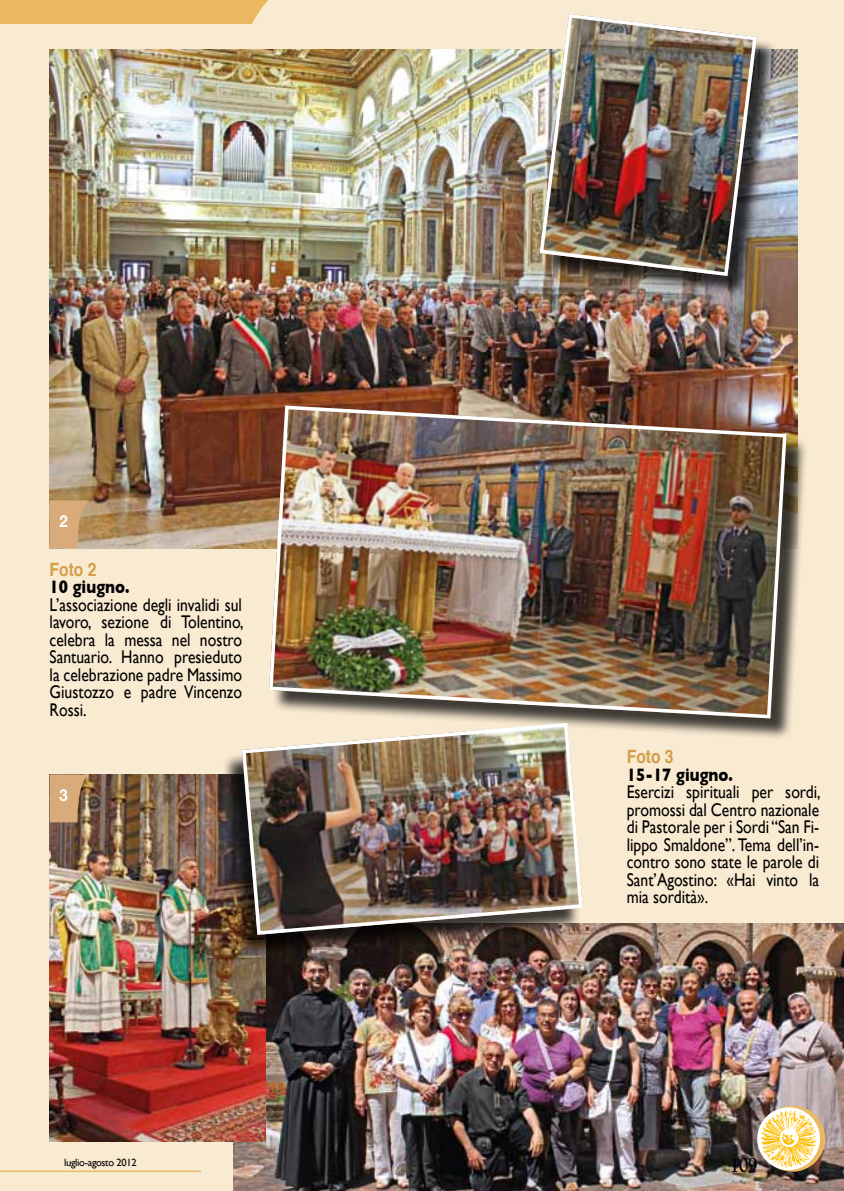
<style>
.page{position:relative;width:844px;height:1191px;background:#fff}
.page>*{position:absolute;margin:0;border:0;box-sizing:border-box;transform-origin:0 0}
.t1{font:700 21px "Goudy";color:#000;scale:.8 1}
.t2{font:18.38px/17.5px "Gill Sans";color:#000;text-align:justify;scale:.85 1}
.t3{font:700 18.38px "Gill Sans";color:#000;scale:.85 1}
.t4{font:700 18.38px "Helvetica";color:#d39e46;scale:.85 1}
.t5{font:700 16.62px "Helvetica Neue";color:#fff;scale:.9 1}
.t6{font:10.5px "Gill Sans";letter-spacing:-.03em;color:#000}
</style>
<div class="page">
<div style="left:0;top:0;width:843px;height:1191px;background:#f9ead2"></div>
<img style="left:233px;top:923px;width:610px;height:268px">
<svg style="left:0;top:0;width:268px;height:24px;background:#e9b963"></svg>
<hr style="left:0;top:1170px;width:201px;height:2px;background:#e9b85f">
<svg style="left:759px;top:1105px;width:66px;height:66px"></svg>
<svg style="left:757px;top:1107px;width:62px;height:63px"></svg>
<img style="left:760px;top:1109px;width:57px;height:59px">
<img style="left:50px;top:50px;width:747px;height:498px">
<div style="left:542px;top:17px;width:235px;height:280px;background:#000;opacity:.75"></div>
<img style="left:537px;top:14px;width:221px;height:264px">
<div style="left:272px;top:409px;width:536px;height:330px;background:#000;opacity:.75"></div>
<img style="left:267px;top:404px;width:521px;height:316px">
<img style="left:50px;top:774px;width:215px;height:367px">
<div style="left:222px;top:727px;width:358px;height:230px;background:#000;opacity:.75"></div>
<img style="left:240px;top:721px;width:344px;height:215px">
<svg style="left:50px;top:500px;width:39px;height:48px;background:#d0a676"></svg>
<svg style="left:50px;top:774px;width:39px;height:48px;background:#c79e71"></svg>
<p class="t5" style="left:59px;top:510px;width:11px">2</p>
<p class="t4" style="left:50px;top:554px;width:57px">Foto 2</p>
<p class="t3" style="left:50px;top:576px;width:95px">10 giugno.</p>
<p class="t2" style="left:50px;top:595px;width:229px">L’associazione degli invalidi sul lavoro, sezione di Tolentino, celebra la messa nel nostro Santuario. Hanno presieduto la celebrazione padre Massimo Giustozzo e padre Vincenzo Rossi.</p>
<p class="t5" style="left:59px;top:785px;width:11px">3</p>
<p class="t6" style="left:64px;top:1156px;width:74px">luglio-agosto 2012</p>
<p class="t4" style="left:626px;top:741px;width:57px">Foto 3</p>
<p class="t3" style="left:626px;top:763px;width:126px">15-17 giugno.</p>
<p class="t2" style="left:626px;top:783px;width:229px">Esercizi spirituali per sordi, promossi dal Centro nazionale di Pastorale per i Sordi “San Fi&shy;lippo Smaldone”. Tema dell’in&shy;contro sono state le parole di Sant’Agostino: «Hai vinto la mia sordità».</p>
<p class="t1" style="left:730px;top:1151px;width:35px">109</p>
</div>
